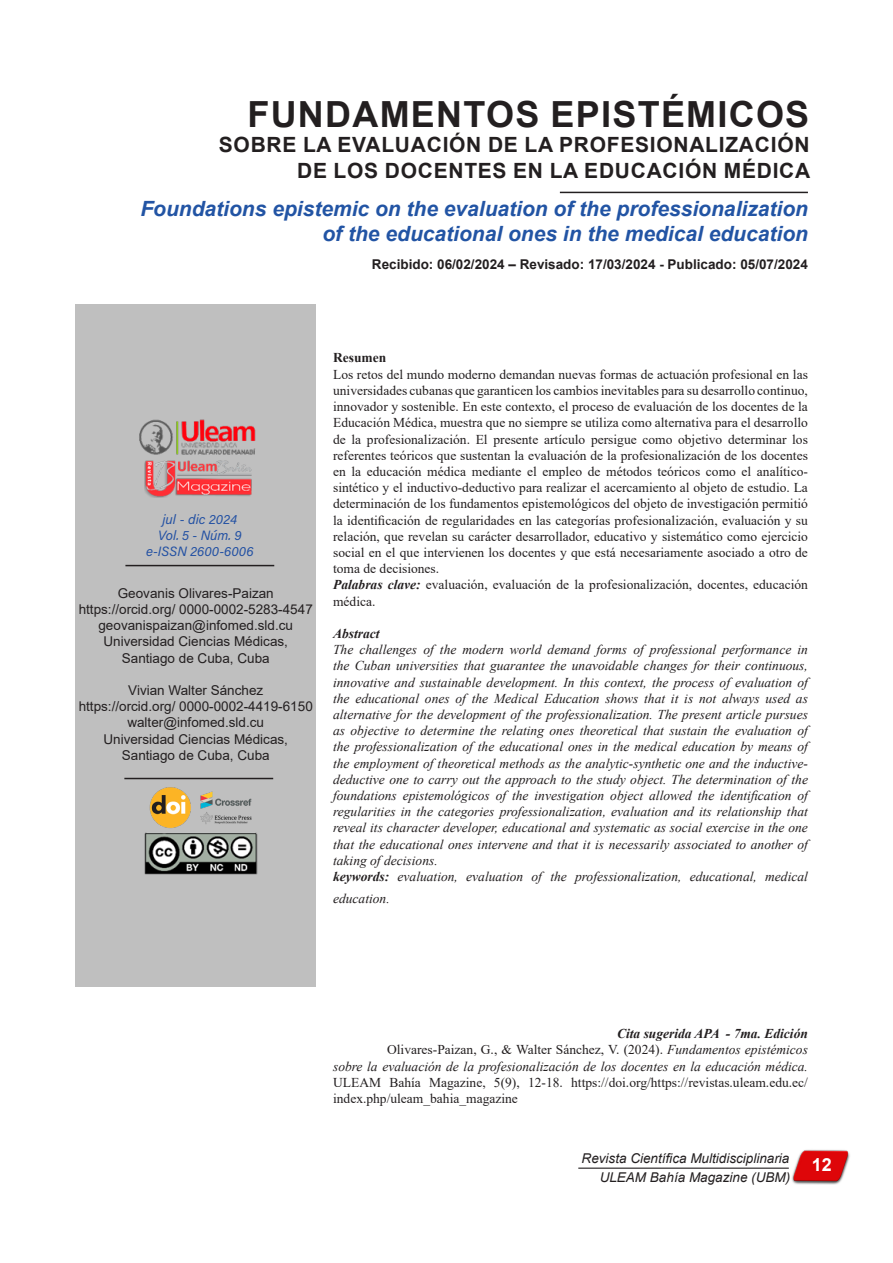
<style>
.page{position:relative;width:893px;height:1263px;background:#fff}
.page>*{position:absolute;margin:0;border:0;box-sizing:border-box;transform-origin:0 0}
.t1{font:700 36px "Arial";letter-spacing:.035em;color:#231f20}
.t2{font:italic 700 21px "Arial";color:#2254a4}
.t3{font:700 21px "Arial";letter-spacing:.035em;color:#231f20}
.t4{font:700 18px "Arial";color:#fff}
.t5{font:13.5px/16.2px "Times New Roman";color:#231f20;text-align:justify}
.t6{font:italic 13.5px/16.2px "Times New Roman";color:#231f20;text-align:justify}
.t7{font:13.5px "Arial";color:#231f20}
.t8{font:700 13.5px "Arial";color:#231f20}
.t9{font:italic 13.5px "Arial";color:#231f20}
.t10{font:13.5px "Acumin Variable Concept";color:#2351a3}
.t11{font:italic 700 13.5px "Times New Roman";color:#231f20}
.t12{font:700 13.5px "Times New Roman";color:#231f20}
.s1{font-weight:700;font-style:italic}
.s2{font-weight:700}
.s3{font-style:italic}
</style>
<div class="page">
<img style="left:138px;top:419px;width:118px;height:36px">
<img style="left:145px;top:461px;width:107px;height:36px">
<img style="left:145px;top:833px;width:112px;height:41px">
<img style="left:149px;top:787px;width:103px;height:41px">
<hr style="left:125px;top:565px;width:149px;height:1px;background:#231f20">
<hr style="left:124px;top:778px;width:149px;height:1px;background:#231f20">
<hr style="left:578px;top:1167px;width:211px;height:2px;background:#231f20">
<img style="left:791px;top:1149px;width:59px;height:35px">
<hr style="left:560px;top:192px;width:248px;height:1px;background:#231f20">
<p class="t1" style="left:247px;top:89px;width:563px">FUNDAMENTOS EPISTÉMICOS</p>
<p class="t3" style="left:219px;top:130px;width:592px">SOBRE LA EVALUACIÓN DE LA PROFESIONALIZACIÓN</p>
<p class="t3" style="left:297px;top:155px;width:515px">DE LOS DOCENTES EN LA EDUCACIÓN MÉDICA</p>
<p class="t2" style="left:140px;top:195px;width:669px">Foundations epistemic on the evaluation of the professionalization</p>
<p class="t2" style="left:322px;top:220px;width:487px">of the educational ones in the medical education</p>
<p class="t8" style="left:372px;top:255px;width:437px">Recibido: 06/02/2024 – Revisado: 17/03/2024 - Publicado: 05/07/2024</p>
<p class="t10" style="left:162px;top:510px;width:76px">jul - dic 2024</p>
<p class="t10" style="left:158px;top:526px;width:85px">Vol. 5 - Núm. 9</p>
<p class="t10" style="left:146px;top:542px;width:109px">e-ISSN 2600-6006</p>
<p class="t7" style="left:118px;top:584px;width:158px">Geovanis Olivares-Paizan</p>
<p class="t7" style="left:79px;top:600px;width:236px">https://orcid.org/ 0000-0002-5283-4547</p>
<p class="t7" style="left:98px;top:616px;width:196px">geovanispaizan@infomed.sld.cu</p>
<p class="t7" style="left:103px;top:632px;width:186px">Universidad Ciencias Médicas,</p>
<p class="t7" style="left:122px;top:648px;width:149px">Santiago de Cuba, Cuba</p>
<p class="t7" style="left:128px;top:681px;width:137px">Vivian Walter Sánchez</p>
<p class="t7" style="left:79px;top:697px;width:236px">https://orcid.org/ 0000-0002-4419-6150</p>
<p class="t7" style="left:127px;top:713px;width:138px">walter@infomed.sld.cu</p>
<p class="t7" style="left:103px;top:729px;width:186px">Universidad Ciencias Médicas,</p>
<p class="t7" style="left:122px;top:746px;width:149px">Santiago de Cuba, Cuba</p>
<p class="t12" style="left:333px;top:348px;width:55px">Resumen</p>
<p class="t5" style="left:333px;top:366px;width:476px">Los retos del mundo moderno demandan nuevas formas de actuación profesional en las universidades cubanas que garanticen los cambios inevitables para su desarrollo continuo, innovador y sostenible. En este contexto, el proceso de evaluación de los docentes de la Educación Médica, muestra que no siempre se utiliza como alternativa para el desarrollo de la profesionalización. El presente artículo persigue como objetivo determinar los referentes teóricos que sustentan la evaluación de la profesionalización de los docentes en la educación médica mediante el empleo de métodos teóricos como el analítico&shy;sintético y el inductivo-deductivo para realizar el acercamiento al objeto de estudio. La determinación de los fundamentos epistemológicos del objeto de investigación permitió la identificación de regularidades en las categorías profesionalización, evaluación y su relación, que revelan su carácter desarrollador, educativo y sistemático como ejercicio social en el que intervienen los docentes y que está necesariamente asociado a otro de toma de decisiones.</p>
<p class="t5" style="left:333px;top:576px;width:476px"><span class="s1">Palabras clave:</span> evaluación, evaluación de la profesionalización, docentes, educación médica.</p>
<p class="t11" style="left:333px;top:624px;width:48px">Abstract</p>
<p class="t6" style="left:333px;top:641px;width:476px">The challenges of the modern world demand forms of professional performance in the Cuban universities that guarantee the unavoidable changes for their continuous, innovative and sustainable development. In this context, the process of evaluation of the educational ones of the Medical Education shows that it is not always used as alternative for the development of the professionalization. The present article pursues as objective to determine the relating ones theoretical that sustain the evaluation of the professionalization of the educational ones in the medical education by means of the employment of theoretical methods as the analytic-synthetic one and the inductive&shy;deductive one to carry out the approach to the study object. The determination of the foundations epistemológicos of the investigation object allowed the identification of regularities in the categories professionalization, evaluation and its relationship that reveal its character developer, educational and systematic as social exercise in the one that the educational ones intervene and that it is necessarily associated to another of taking of decisions.</p>
<p class="t6" style="left:333px;top:865px;width:476px;line-height:21.6px"><span class="s2">keywords:</span> evaluation, evaluation of the professionalization, educational, medical education.</p>
<p class="t11" style="left:617px;top:1024px;width:192px">Cita sugerida APA - 7ma. Edición</p>
<p class="t5" style="left:333px;top:1041px;width:476px;text-indent:54px">Olivares-Paizan, G., &amp; Walter Sánchez, V. (2024). <span class="s3">Fundamentos epistémicos sobre la evaluación de la profesionalización de los docentes en la educación médica.<br></span>ULEAM Bahía Magazine, 5(9), 12-18. https://doi.org/https://revistas.uleam.edu.ec/ index.php/uleam_bahia_magazine</p>
<p class="t9" style="left:582px;top:1149px;width:209px">Revista Científica Multidisciplinaria</p>
<p class="t9" style="left:600px;top:1168px;width:192px">ULEAM Bahía Magazine (UBM)</p>
<p class="t4" style="left:812px;top:1152px;width:22px">12</p>
</div>
